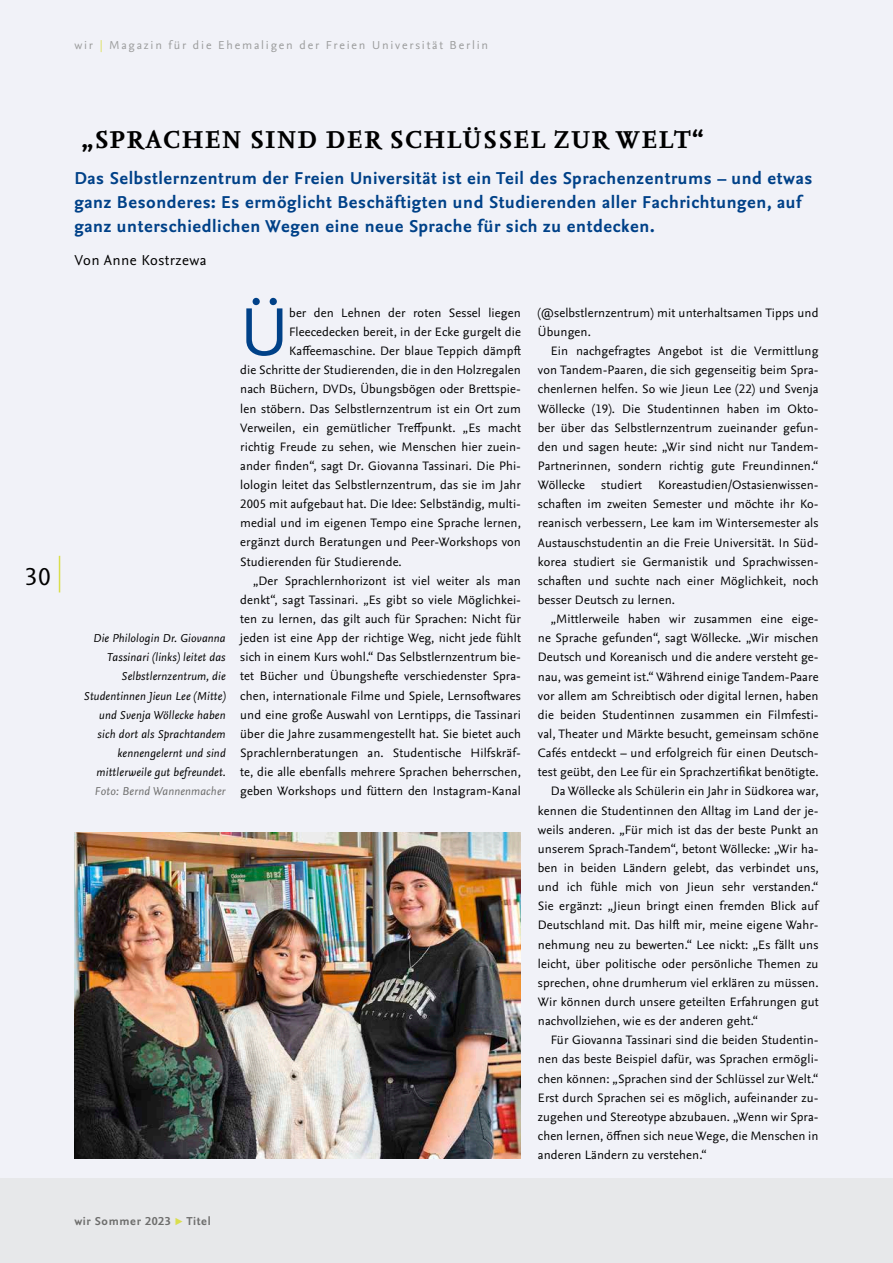
<style>
.page{position:relative;width:893px;height:1263px;background:#f1f2f8}
.page>*{position:absolute;margin:0;border:0;box-sizing:border-box;transform-origin:0 0}
.t1{font:70.8px "Nexus Sans Pro";color:#004188}
.t2{font:700 25.5px "Nexus Serif Pro";letter-spacing:.035em;color:#000}
.t3{font:25.5px "Nexus Sans Pro";color:#000}
.t4{font:700 18px/24px "Nexus Sans Pro";letter-spacing:.03em;color:#004188}
.t5{font:15px "Nexus Sans Pro";letter-spacing:.03em;color:#000}
.t6{font:12.75px/19.2px "Nexus Sans Pro";letter-spacing:.01em;color:#000;text-align:justify}
.t7{font:italic 12px/19.2px "Nexus Sans Pro";letter-spacing:.01em;color:#000;text-align:right}
.t8{font:12px "Nexus Sans Pro";letter-spacing:.15em;color:#9b9c9c}
.t9{font:italic 12px "Nexus Sans Pro";letter-spacing:.01em;color:#6e6e6d}
.t10{font:700 12px "Nexus Sans Pro";letter-spacing:.05em;color:#6e6e6d}
.s1{color:#dade4d}
.s2{font-size:10.5px;color:#dade4d}
</style>
<div class="page">
<img style="left:74px;top:832px;width:447px;height:327px">
<div style="left:0;top:1178px;width:893px;height:85px;background:#e7e8ea"></div>
<hr style="left:59px;top:556px;width:1px;height:36px;background:#dade4d">
<p class="t8" style="left:74px;top:36px;width:415px">wir <span class="s1">|</span> Magazin für die Ehemaligen der Freien Universität Berlin</p>
<h2 class="t3" style="left:25px;top:557px;width:28px">30</h2>
<h2 class="t2" style="left:81px;top:121px;width:624px">„SPRACHEN SIND DER SCHLÜSSEL ZUR WELT“</h2>
<p class="t4" style="left:74px;top:165px;width:739px">Das Selbstlernzentrum der Freien Universität ist ein Teil des Sprachenzentrums – und etwas ganz Besonderes: Es ermöglicht Beschäftigten und Studierenden aller Fachrichtungen, auf ganz unterschiedlichen Wegen eine neue Sprache für sich zu entdecken.</p>
<p class="t5" style="left:74px;top:248px;width:134px">Von Anne Kostrzewa</p>
<p class="t7" style="left:83px;top:628px;width:143px">Die Philologin Dr. Giovanna<br>Tassinari (links) leitet das<br>Selbstlernzentrum, die<br>Studentinnen Jieun Lee (Mitte) und Svenja Wöllecke haben sich dort als Sprachtandem kennengelernt und sind mittlerweile gut befreundet.</p>
<p class="t9" style="left:95px;top:782px;width:132px">Foto: Bernd Wannenmacher</p>
<h1 class="t1" style="left:240px;top:279px;width:50px">Ü</h1>
<p class="t6" style="left:289px;top:302px;width:233px">ber den Lehnen der roten Sessel liegen</p>
<p class="t6" style="left:289px;top:321px;width:233px">Fleecedecken bereit, in der Ecke gurgelt die</p>
<p class="t6" style="left:289px;top:341px;width:233px">Kaffeemaschine. Der blaue Teppich dämpft</p>
<p class="t6" style="left:240px;top:360px;width:282px">die Schritte der Studierenden, die in den Holzregalen</p>
<p class="t6" style="left:240px;top:379px;width:282px">nach Büchern, DVDs, Übungsbögen oder Brettspie-</p>
<p class="t6" style="left:240px;top:398px;width:282px">len stöbern. Das Selbstlernzentrum ist ein Ort zum</p>
<p class="t6" style="left:240px;top:417px;width:282px">Verweilen, ein gemütlicher Treffpunkt. „Es macht</p>
<p class="t6" style="left:240px;top:436px;width:282px">richtig Freude zu sehen, wie Menschen hier zuein-</p>
<p class="t6" style="left:240px;top:455px;width:282px">ander finden“, sagt Dr. Giovanna Tassinari. Die Phi-</p>
<p class="t6" style="left:240px;top:475px;width:282px">lologin leitet das Selbstlernzentrum, das sie im Jahr</p>
<p class="t6" style="left:240px;top:494px;width:282px">2005 mit aufgebaut hat. Die Idee: Selbständig, multi-</p>
<p class="t6" style="left:240px;top:513px;width:282px">medial und im eigenen Tempo eine Sprache lernen,</p>
<p class="t6" style="left:240px;top:532px;width:282px">ergänzt durch Beratungen und Peer-Workshops von</p>
<p class="t6" style="left:240px;top:551px;width:163px">Studierenden für Studierende.</p>
<p class="t6" style="left:253px;top:570px;width:269px">„Der Sprachlernhorizont ist viel weiter als man</p>
<p class="t6" style="left:240px;top:589px;width:282px">denkt“, sagt Tassinari. „Es gibt so viele Möglichkei-</p>
<p class="t6" style="left:240px;top:608px;width:282px">ten zu lernen, das gilt auch für Sprachen: Nicht für</p>
<p class="t6" style="left:240px;top:628px;width:282px">jeden ist eine App der richtige Weg, nicht jede fühlt</p>
<p class="t6" style="left:240px;top:647px;width:282px">sich in einem Kurs wohl.“ Das Selbstlernzentrum bie-</p>
<p class="t6" style="left:240px;top:666px;width:282px">tet Bücher und Übungshefte verschiedenster Spra-</p>
<p class="t6" style="left:240px;top:685px;width:282px">chen, internationale Filme und Spiele, Lernsoftwares</p>
<p class="t6" style="left:240px;top:704px;width:282px">und eine große Auswahl von Lerntipps, die Tassinari</p>
<p class="t6" style="left:240px;top:723px;width:282px">über die Jahre zusammengestellt hat. Sie bietet auch</p>
<p class="t6" style="left:240px;top:742px;width:282px">Sprachlernberatungen an. Studentische Hilfskräf-</p>
<p class="t6" style="left:240px;top:762px;width:282px">te, die alle ebenfalls mehrere Sprachen beherrschen,</p>
<p class="t6" style="left:240px;top:781px;width:282px">geben Workshops und füttern den Instagram-Kanal</p>
<p class="t6" style="left:538px;top:302px;width:282px">(@selbstlernzentrum) mit unterhaltsamen Tipps und<br>Übungen.</p>
<p class="t6" style="left:538px;top:341px;width:282px;text-indent:13px">Ein nachgefragtes Angebot ist die Vermittlung von Tandem-Paaren, die sich gegenseitig beim Spra&shy;chenlernen helfen. So wie Jieun Lee (22) und Svenja Wöllecke (19). Die Studentinnen haben im Okto&shy;ber über das Selbstlernzentrum zueinander gefun&shy;den und sagen heute: „Wir sind nicht nur Tandem-Partnerinnen, sondern richtig gute Freundinnen.“ Wöllecke</p>
<p class="t6" style="left:538px;top:475px;width:282px;text-indent:63px">studiert Koreastudien/Ostasienwissen&shy;schaften im zweiten Semester und möchte ihr Ko&shy;reanisch verbessern, Lee kam im Wintersemester als Austauschstudentin an die Freie Universität. In Süd&shy;korea studiert sie Germanistik und Sprachwissen&shy;schaften und suchte nach einer Möglichkeit, noch besser Deutsch zu lernen.</p>
<p class="t6" style="left:551px;top:609px;width:269px">„Mittlerweile haben wir zusammen eine eige-</p>
<p class="t6" style="left:538px;top:628px;width:282px">ne Sprache gefunden“, sagt Wöllecke. „Wir mischen</p>
<p class="t6" style="left:538px;top:647px;width:282px">Deutsch und Koreanisch und die andere versteht ge-</p>
<p class="t6" style="left:538px;top:666px;width:282px">nau, was gemeint ist.“ Während einige Tandem-Paare</p>
<p class="t6" style="left:538px;top:685px;width:282px">vor allem am Schreibtisch oder digital lernen, haben</p>
<p class="t6" style="left:538px;top:704px;width:282px">die beiden Studentinnen zusammen ein Filmfesti-</p>
<p class="t6" style="left:538px;top:723px;width:282px">val, Theater und Märkte besucht, gemeinsam schöne</p>
<p class="t6" style="left:538px;top:743px;width:282px">Cafés entdeckt – und erfolgreich für einen Deutsch-</p>
<p class="t6" style="left:538px;top:762px;width:282px">test geübt, den Lee für ein Sprachzertifikat benötigte.</p>
<p class="t6" style="left:551px;top:781px;width:269px">Da Wöllecke als Schülerin ein Jahr in Südkorea war,</p>
<p class="t6" style="left:538px;top:800px;width:282px">kennen die Studentinnen den Alltag im Land der je-</p>
<p class="t6" style="left:538px;top:819px;width:282px">weils anderen. „Für mich ist das der beste Punkt an</p>
<p class="t6" style="left:538px;top:838px;width:282px">unserem Sprach-Tandem“, betont Wöllecke: „Wir ha-</p>
<p class="t6" style="left:538px;top:857px;width:282px">ben in beiden Ländern gelebt, das verbindet uns,</p>
<p class="t6" style="left:538px;top:877px;width:282px">und ich fühle mich von Jieun sehr verstanden.“</p>
<p class="t6" style="left:538px;top:896px;width:282px">Sie ergänzt: „Jieun bringt einen fremden Blick auf</p>
<p class="t6" style="left:538px;top:915px;width:282px">Deutschland mit. Das hilft mir, meine eigene Wahr-</p>
<p class="t6" style="left:538px;top:934px;width:282px">nehmung neu zu bewerten.“ Lee nickt: „Es fällt uns</p>
<p class="t6" style="left:538px;top:953px;width:282px">leicht, über politische oder persönliche Themen zu</p>
<p class="t6" style="left:538px;top:972px;width:282px">sprechen, ohne drumherum viel erklären zu müssen.</p>
<p class="t6" style="left:538px;top:991px;width:282px">Wir können durch unsere geteilten Erfahrungen gut</p>
<p class="t6" style="left:538px;top:1010px;width:222px">nachvollziehen, wie es der anderen geht.“</p>
<p class="t6" style="left:551px;top:1030px;width:269px">Für Giovanna Tassinari sind die beiden Studentin-</p>
<p class="t6" style="left:538px;top:1049px;width:282px">nen das beste Beispiel dafür, was Sprachen ermögli-</p>
<p class="t6" style="left:538px;top:1068px;width:282px">chen können: „Sprachen sind der Schlüssel zur Welt.“</p>
<p class="t6" style="left:538px;top:1087px;width:282px">Erst durch Sprachen sei es möglich, aufeinander zu-</p>
<p class="t6" style="left:538px;top:1106px;width:282px">zugehen und Stereotype abzubauen. „Wenn wir Spra-</p>
<p class="t6" style="left:538px;top:1125px;width:282px">chen lernen, öffnen sich neue Wege, die Menschen in</p>
<p class="t6" style="left:538px;top:1144px;width:170px">anderen Ländern zu verstehen.“</p>
<p class="t10" style="left:74px;top:1212px;width:138px">wir Sommer 2023 <span class="s2">►</span> Titel</p>
</div>
